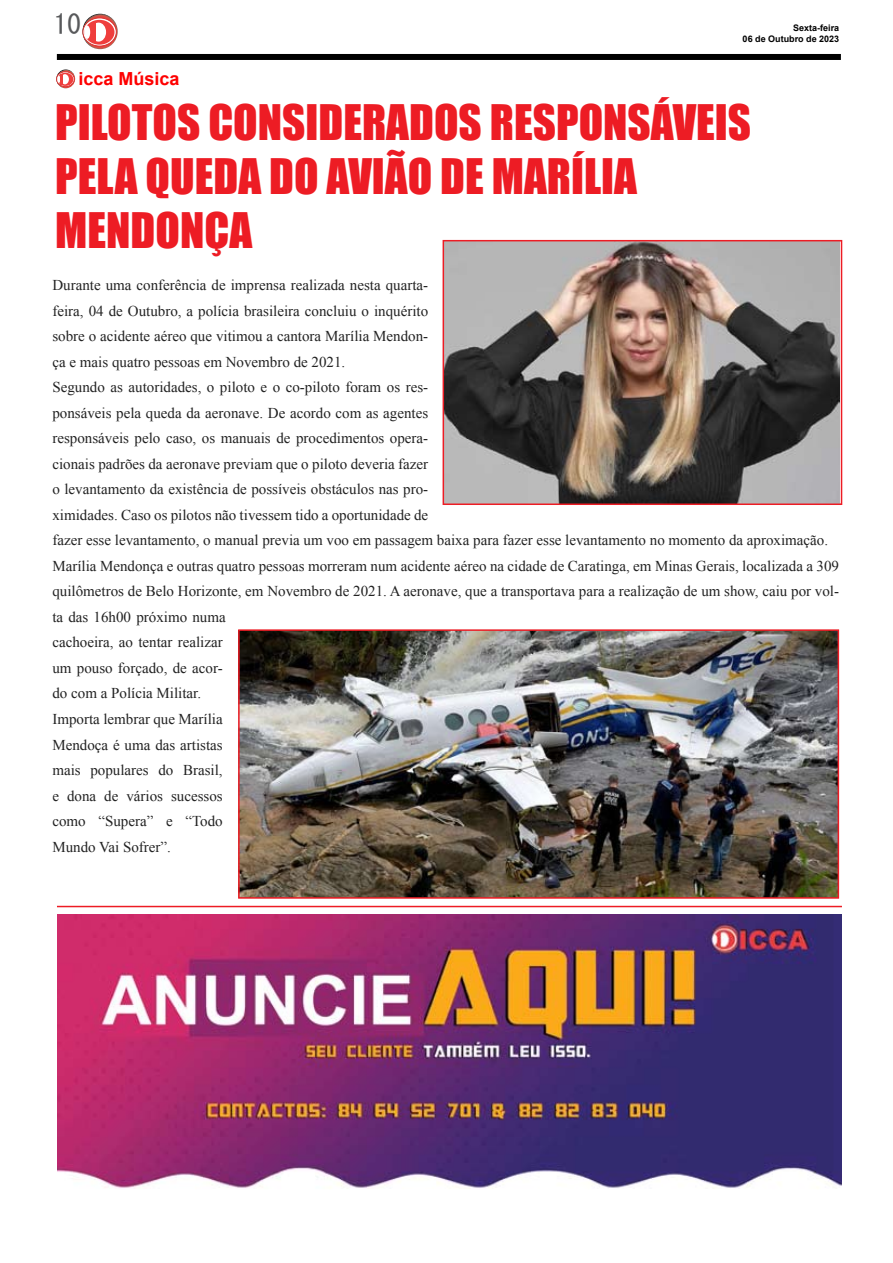
<style>
.page{position:relative;width:893px;height:1263px;background:#fff}
.page>*{position:absolute;margin:0;border:0;box-sizing:border-box;transform-origin:0 0}
.t1{font:45px/54px "Impact";color:#ed1c24}
.t2{font:27px "MS Gothic";color:#58595b}
.t3{font:700 18px "Arial";color:#fe0000}
.t4{font:15px/25.5px "Times New Roman";color:#222}
.t5{font:700 9px/10.8px "Arial";color:#000;text-align:right}
</style>
<div class="page">
<div style="left:57px;top:54px;width:784px;height:6px;background:#000"></div>
<svg style="left:82px;top:14px;width:36px;height:35px"></svg>
<svg style="left:83px;top:18px;width:33px;height:28px"></svg>
<div style="left:83px;top:18px;width:33px;height:28px;border:1px solid #d9322f;border-radius:50%"></div>
<svg style="left:85px;top:20px;width:29px;height:25px"></svg>
<div style="left:84px;top:26px;width:6px;height:13px;background:#fff;border-radius:50%"></div>
<div style="left:91px;top:23px;width:15px;height:19px;background:#fff;border-radius:50%"></div>
<hr style="left:91px;top:22px;width:4px;height:20px;background:#ef3e3d">
<svg style="left:56px;top:69px;width:19px;height:19px"></svg>
<div style="left:56px;top:72px;width:18px;height:15px;border:1px solid #d9322f;border-radius:50%"></div>
<div style="left:57px;top:73px;width:16px;height:13px;background:#ef3e3d;border-radius:50%"></div>
<div style="left:61px;top:74px;width:8px;height:10px;background:#fff;border-radius:50%"></div>
<svg style="left:57px;top:74px;width:6px;height:10px"></svg>
<img style="left:58px;top:914px;width:783px;height:275px">
<hr style="left:57px;top:906px;width:785px;height:1px;background:#ed1c24">
<img style="left:446px;top:243px;width:393px;height:259px">
<div style="left:443px;top:240px;width:399px;height:265px;border:2px solid #ed1c24"></div>
<img style="left:241px;top:632px;width:595px;height:264px">
<div style="left:238px;top:629px;width:601px;height:270px;border:2px solid #ed1c24"></div>
<h2 class="t2" style="left:54px;top:11px;width:28px">10</h2>
<p class="t5" style="left:743px;top:23px;width:98px">Sexta-feira<br>06 de Outubro de 2023</p>
<p class="t3" style="left:78px;top:66px;width:103px">icca Música</p>
<h1 class="t1" style="left:55px;top:94px;width:697px">PILOTOS CONSIDERADOS RESPONSÁVEIS<br>PELA QUEDA DO AVIÃO DE MARÍLIA<br>MENDONÇA</h1>
<p class="t4" style="left:52px;top:272px;width:788px">Durante uma conferência de imprensa realizada nesta quarta-<br>feira, 04 de Outubro, a polícia brasileira concluiu o inquérito<br>sobre o acidente aéreo que vitimou a cantora Marília Mendon-<br>ça e mais quatro pessoas em Novembro de 2021.<br>Segundo as autoridades, o piloto e o co-piloto foram os res-<br>ponsáveis pela queda da aeronave. De acordo com as agentes<br>responsáveis pelo caso, os manuais de procedimentos opera-<br>cionais padrões da aeronave previam que o piloto deveria fazer<br>o levantamento da existência de possíveis obstáculos nas pro-<br>ximidades. Caso os pilotos não tivessem tido a oportunidade de<br>fazer esse levantamento, o manual previa um voo em passagem baixa para fazer esse levantamento no momento da aproximação.<br>Marília Mendonça e outras quatro pessoas morreram num acidente aéreo na cidade de Caratinga, em Minas Gerais, localizada a 309 quilômetros de Belo Horizonte, em Novembro de 2021. A aeronave, que a transportava para a realização de um show, caiu por vol&shy;ta das 16h00 próximo numa<br>cachoeira, ao tentar realizar<br>um pouso forçado, de acor-<br>do com a Polícia Militar.<br>Importa lembrar que Marília<br>Mendoça é uma das artistas<br>mais populares do Brasil,<br>e dona de vários sucessos<br>como “Supera” e “Todo<br>Mundo Vai Sofrer”.</p>
</div>
